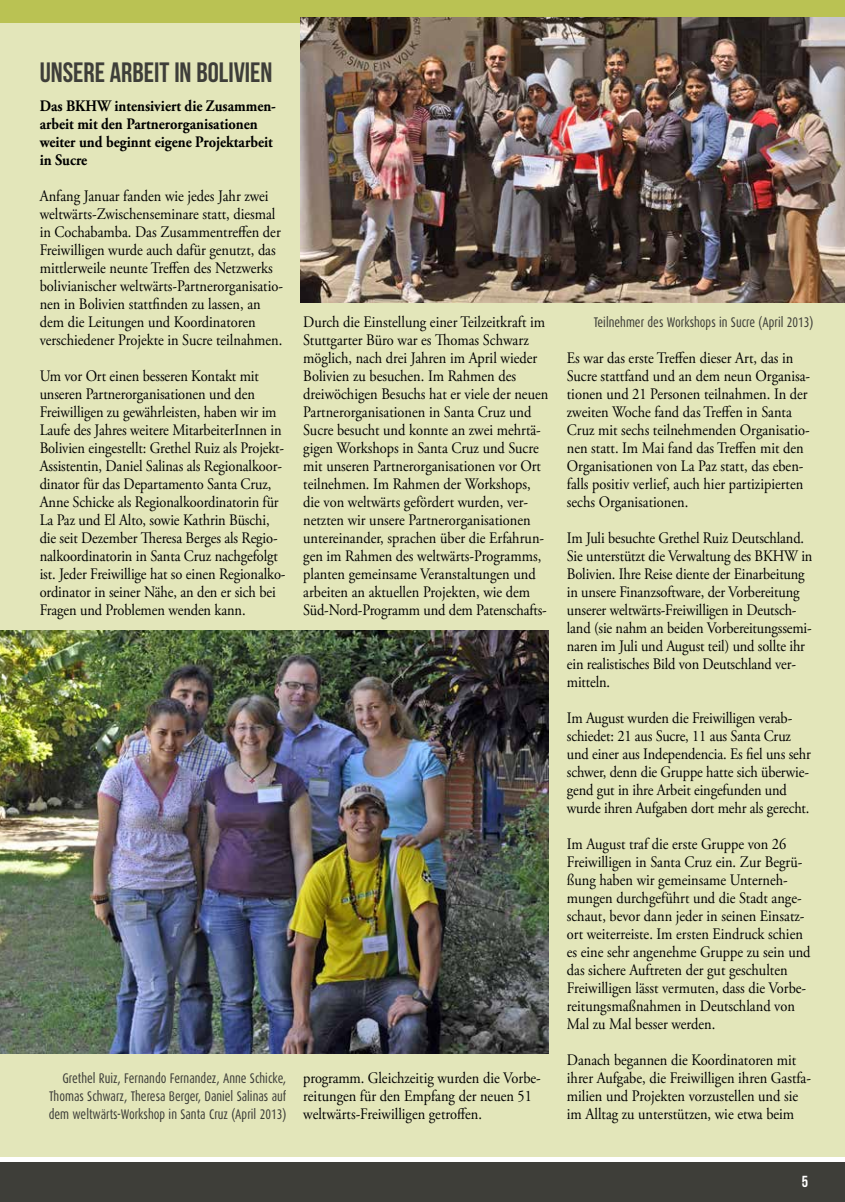
<style>
.page{position:relative;width:845px;height:1202px;background:#fff}
.page>*{position:absolute;margin:0;border:0;box-sizing:border-box;transform-origin:0 0}
.t1{font:28px "Bebas Neue";color:#3e3e39}
.t2{font:16px/18px "Adobe Garamond Pro";color:#000;scale:.9 1}
.t3{font:700 16px/18px "Adobe Garamond Pro";color:#000;scale:.9 1}
.t4{font:16px "Bebas Neue";color:#fff}
.t5{font:14px/18px "Dax Condensed";color:#3e3e39;text-align:justify;scale:.9 1}
</style>
<div class="page">
<div style="left:0;top:0;width:845px;height:1157px;background:#e3e6ba"></div>
<div style="left:0;top:1162px;width:845px;height:40px;background:#3e3e39"></div>
<div style="left:0;top:0;width:845px;height:23px;background:#bac253"></div>
<img style="left:0;top:630px;width:548px;height:423px">
<img style="left:300px;top:18px;width:545px;height:284px">
<h1 class="t1" style="left:40px;top:57px;width:234px">UNSERE ARBEIT IN BOLIVIEN</h1>
<p class="t3" style="left:40px;top:97px;width:264px">Das BKHW intensiviert die Zusammen&shy;arbeit mit den Partnerorganisationen weiter und beginnt eigene Projektarbeit in Sucre</p>
<p class="t2" style="left:40px;top:187px;width:272px">Anfang Januar fanden wie jedes Jahr zwei weltwärts-Zwischenseminare statt, diesmal in Cochabamba. Das Zusammentreffen der Freiwilligen wurde auch dafür genutzt, das mittlerweile neunte Treffen des Netzwerks bolivianischer weltwärts-Partnerorganisatio&shy;nen in Bolivien stattfinden zu lassen, an dem die Leitungen und Koordinatoren verschiedener Projekte in Sucre teilnahmen.</p>
<p class="t2" style="left:40px;top:367px;width:275px">Um vor Ort einen besseren Kontakt mit unseren Partnerorganisationen und den Freiwilligen zu gewährleisten, haben wir im Laufe des Jahres weitere MitarbeiterInnen in Bolivien eingestellt: Grethel Ruiz als Projekt-Assistentin, Daniel Salinas als Regionalkoor&shy;dinator für das Departamento Santa Cruz, Anne Schicke als Regionalkoordinatorin für La Paz und El Alto, sowie Kathrin Büschi, die seit Dezember Theresa Berges als Regio&shy;nalkoordinatorin in Santa Cruz nachgefolgt ist. Jeder Freiwillige hat so einen Regionalko&shy;ordinator in seiner Nähe, an den er sich bei Fragen und Problemen wenden kann.</p>
<p class="t2" style="left:303px;top:313px;width:274px">Durch die Einstellung einer Teilzeitkraft im Stuttgarter Büro war es Thomas Schwarz möglich, nach drei Jahren im April wieder Bolivien zu besuchen. Im Rahmen des dreiwöchigen Besuchs hat er viele der neuen Partnerorganisationen in Santa Cruz und Sucre besucht und konnte an zwei mehrtä&shy;gigen Workshops in Santa Cruz und Sucre mit unseren Partnerorganisationen vor Ort teilnehmen. Im Rahmen der Workshops, die von weltwärts gefördert wurden, ver&shy;netzten wir unsere Partnerorganisationen untereinander, sprachen über die Erfahrun&shy;gen im Rahmen des weltwärts-Programms, planten gemeinsame Veranstaltungen und arbeiten an aktuellen Projekten, wie dem Süd-Nord-Programm und dem Patenschafts-</p>
<p class="t5" style="left:49px;top:1069px;width:265px;text-indent:14px">Grethel Ruiz, Fernando Fernandez, Anne Schicke, Thomas Schwarz, Theresa Berger, Daniel Salinas auf dem weltwärts-Workshop in Santa Cruz (April 2013)</p>
<p class="t2" style="left:303px;top:1069px;width:265px">programm. Gleichzeitig wurden die Vorbe&shy;reitungen für den Empfang der neuen 51 weltwärts-Freiwilligen getroffen.</p>
<p class="t5" style="left:594px;top:313px;width:246px">Teilnehmer des Workshops in Sucre (April 2013)</p>
<p class="t2" style="left:567px;top:349px;width:272px">Es war das erste Treffen dieser Art, das in Sucre stattfand und an dem neun Organisa&shy;tionen und 21 Personen teilnahmen. In der zweiten Woche fand das Treffen in Santa Cruz mit sechs teilnehmenden Organisatio&shy;nen statt. Im Mai fand das Treffen mit den Organisationen von La Paz statt, das eben&shy;falls positiv verlief, auch hier partizipierten sechs Organisationen.</p>
<p class="t2" style="left:567px;top:529px;width:274px">Im Juli besuchte Grethel Ruiz Deutschland.<br>Sie unterstützt die Verwaltung des BKHW in Bolivien. Ihre Reise diente der Einarbeitung in unsere Finanzsoftware, der Vorbereitung unserer weltwärts-Freiwilligen in Deutsch&shy;land (sie nahm an beiden Vorbereitungssemi&shy;naren im Juli und August teil) und sollte ihr ein realistisches Bild von Deutschland ver&shy;mitteln.</p>
<p class="t2" style="left:567px;top:709px;width:272px">Im August wurden die Freiwilligen verab&shy;schiedet: 21 aus Sucre, 11 aus Santa Cruz und einer aus Independencia. Es fiel uns sehr schwer, denn die Gruppe hatte sich überwie&shy;gend gut in ihre Arbeit eingefunden und wurde ihren Aufgaben dort mehr als gerecht.</p>
<p class="t2" style="left:567px;top:835px;width:272px">Im August traf die erste Gruppe von 26<br>Freiwilligen in Santa Cruz ein. Zur Begrü&shy;ßung haben wir gemeinsame Unterneh&shy;mungen durchgeführt und die Stadt ange&shy;schaut, bevor dann jeder in seinen Einsatz&shy;ort weiterreiste. Im ersten Eindruck schien es eine sehr angenehme Gruppe zu sein und das sichere Auftreten der gut geschulten Freiwilligen lässt vermuten, dass die Vorbe&shy;reitungsmaßnahmen in Deutschland von Mal zu Mal besser werden.</p>
<p class="t2" style="left:567px;top:1051px;width:273px">Danach begannen die Koordinatoren mit ihrer Aufgabe, die Freiwilligen ihren Gastfa&shy;milien und Projekten vorzustellen und sie im Alltag zu unterstützen, wie etwa beim</p>
<p class="t4" style="left:802px;top:1173px;width:8px">5</p>
</div>
